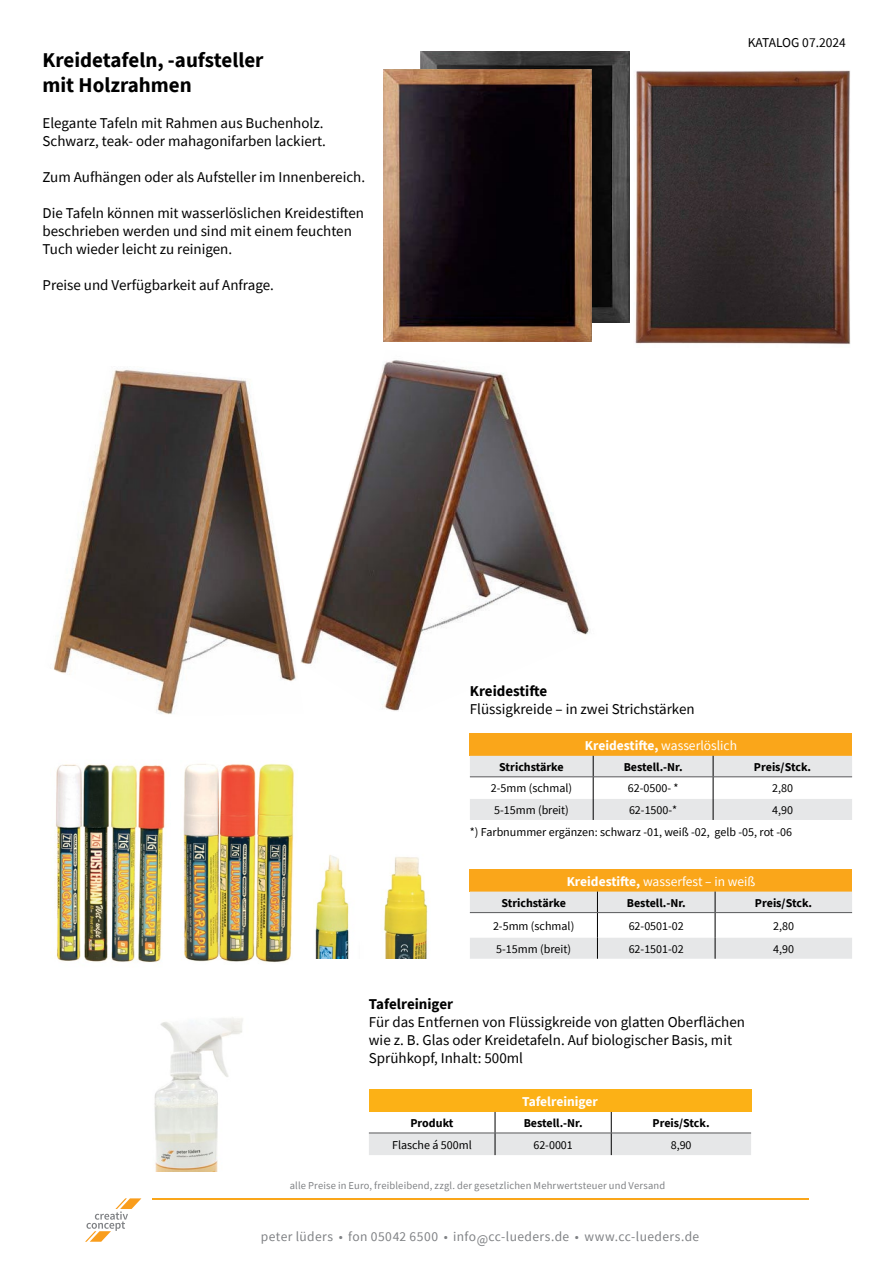
<style>
.page{position:relative;width:893px;height:1263px;background:#fff}
.page>*{position:absolute;margin:0;border:0;box-sizing:border-box;transform-origin:0 0}
.t1{font:700 21px/25.2px "Source Sans Pro";color:#000}
.t2{font:15px/18px "Source Sans Pro";color:#000}
.t3{font:700 15px "Source Sans Pro";color:#000}
.t4{font:13.5px "Source Sans Pro";letter-spacing:.03em;color:#808285}
.t5{font:700 13.5px "Source Sans Pro";color:#fff}
.t6{font:13.5px "Source Sans Pro";color:#fff}
.t7{font:13.5px "Source Sans Pro";color:#000}
.t8{font:12px "Source Sans Pro";color:#000}
.t9{font:700 12px "Source Sans Pro";color:#000}
.t10{font:10.5px "Source Sans Pro";letter-spacing:.02em;color:#808285}
.s1{font-style:inherit}
.s2{font-weight:400}
.s3{font-weight:700}
</style>
<div class="page">
<svg style="left:85px;top:1198px;width:56px;height:44px"></svg>
<hr style="left:151px;top:1198px;width:657px;height:1px;background:#faa61a">
<img style="left:303px;top:360px;width:287px;height:351px">
<img style="left:53px;top:370px;width:250px;height:345px">
<img style="left:421px;top:51px;width:208px;height:271px">
<img style="left:635px;top:70px;width:215px;height:274px">
<img style="left:383px;top:70px;width:209px;height:272px">
<div style="left:470px;top:734px;width:382px;height:22px;background:#faa61a"></div>
<svg style="left:470px;top:756px;width:382px;height:64px"></svg>
<hr style="left:470px;top:776px;width:123px;height:1px;background:#58595b">
<hr style="left:593px;top:776px;width:120px;height:1px;background:#58595b">
<hr style="left:713px;top:776px;width:139px;height:1px;background:#58595b">
<div style="left:470px;top:869px;width:382px;height:22px;background:#faa61a"></div>
<svg style="left:470px;top:891px;width:382px;height:68px"></svg>
<hr style="left:470px;top:912px;width:127px;height:1px;background:#58595b">
<hr style="left:597px;top:912px;width:118px;height:1px;background:#58595b">
<hr style="left:715px;top:912px;width:137px;height:1px;background:#58595b">
<div style="left:369px;top:1090px;width:382px;height:22px;background:#fcb116"></div>
<svg style="left:369px;top:1112px;width:382px;height:43px"></svg>
<hr style="left:369px;top:1133px;width:126px;height:1px;background:#58595b">
<hr style="left:495px;top:1133px;width:116px;height:1px;background:#58595b">
<hr style="left:611px;top:1133px;width:140px;height:1px;background:#58595b">
<img style="left:154px;top:1017px;width:89px;height:154px">
<img style="left:183px;top:763px;width:111px;height:200px">
<img style="left:55px;top:764px;width:110px;height:198px">
<img style="left:315px;top:855px;width:113px;height:103px">
<h1 class="t1" style="left:43px;top:47px;width:223px">Kreidetafeln, -aufsteller mit Holzrahmen</h1>
<p class="t2" style="left:43px;top:114px;width:285px">Elegante Tafeln mit Rahmen aus Buchenholz.<br>Schwarz, teak- oder mahagonifarben lackiert.</p>
<p class="t2" style="left:43px;top:168px;width:324px">Zum Aufhängen oder als Aufsteller im Innenbereich.</p>
<p class="t2" style="left:43px;top:204px;width:323px">Die Tafeln können mit wasserlöslichen Kreidestiften beschrieben werden und sind mit einem feuchten<br>Tuch wieder leicht zu reinigen.</p>
<p class="t2" style="left:43px;top:276px;width:233px">Preise und Verfügbarkeit auf Anfrage.</p>
<p class="t7" style="left:748px;top:34px;width:100px">Katalog 0<span class="s1">7</span>.202<span class="s1">4</span></p>
<p class="t3" style="left:470px;top:681px;width:79px">Kreidestifte</p>
<p class="t2" style="left:470px;top:700px;width:226px">Flüssigkreide – in zwei Strichstärken</p>
<p class="t5" style="left:585px;top:736px;width:154px">Kreidestifte, <span class="s2">wasserlöslich</span></p>
<p class="t9" style="left:499px;top:759px;width:66px">Strichstärke</p>
<p class="t9" style="left:624px;top:759px;width:60px">Bestell.-Nr.</p>
<p class="t9" style="left:754px;top:759px;width:59px">Preis/Stck.</p>
<p class="t8" style="left:491px;top:781px;width:83px">2-5mm (schmal)</p>
<p class="t8" style="left:628px;top:781px;width:52px">62-0500- *</p>
<p class="t8" style="left:772px;top:781px;width:22px">2,80</p>
<p class="t8" style="left:494px;top:802px;width:76px">5-15mm (breit)</p>
<p class="t8" style="left:629px;top:802px;width:50px">62-1500-*</p>
<p class="t8" style="left:772px;top:802px;width:22px">4,90</p>
<p class="t8" style="left:470px;top:824px;width:324px">*) Farbnummer ergänzen: schwarz -01, weiß -02, gelb -05, rot -06</p>
<p class="t6" style="left:567px;top:872px;width:190px"><span class="s3">Kreidestifte,</span> wasserfest – in weiß</p>
<p class="t9" style="left:501px;top:894px;width:66px">Strichstärke</p>
<p class="t9" style="left:627px;top:894px;width:60px">Bestell.-Nr.</p>
<p class="t9" style="left:755px;top:894px;width:59px">Preis/Stck.</p>
<p class="t8" style="left:493px;top:918px;width:83px">2-5mm (schmal)</p>
<p class="t8" style="left:629px;top:918px;width:57px">62-0501-02</p>
<p class="t8" style="left:773px;top:918px;width:22px">2,80</p>
<p class="t8" style="left:496px;top:941px;width:76px">5-15mm (breit)</p>
<p class="t8" style="left:629px;top:941px;width:57px">62-1501-02</p>
<p class="t8" style="left:773px;top:941px;width:22px">4,90</p>
<p class="t3" style="left:369px;top:994px;width:86px">Tafelreiniger</p>
<p class="t2" style="left:369px;top:1013px;width:378px">Für das Entfernen von Flüssigkreide von glatten Oberflächen wie z. B. Glas oder Kreidetafeln. Auf biologischer Basis, mit<br>Sprühkopf, Inhalt: 500ml</p>
<p class="t5" style="left:522px;top:1092px;width:77px">Tafelreiniger</p>
<p class="t9" style="left:410px;top:1115px;width:44px">Produkt</p>
<p class="t9" style="left:524px;top:1115px;width:60px">Bestell.-Nr.</p>
<p class="t9" style="left:652px;top:1115px;width:59px">Preis/Stck.</p>
<p class="t8" style="left:392px;top:1137px;width:81px">Flasche á 500ml</p>
<p class="t8" style="left:533px;top:1137px;width:41px">62-0001</p>
<p class="t8" style="left:671px;top:1137px;width:22px">8,90</p>
<p class="t10" style="left:290px;top:1179px;width:377px">alle Preise in Euro, freibleibend, zzgl. der gesetzlichen Mehrwertsteuer und Versand</p>
<p class="t4" style="left:261px;top:1228px;width:440px">peter lüders • fon 05042 6500 • info@cc-lueders.de • www.cc-lueders.de</p>
</div>
